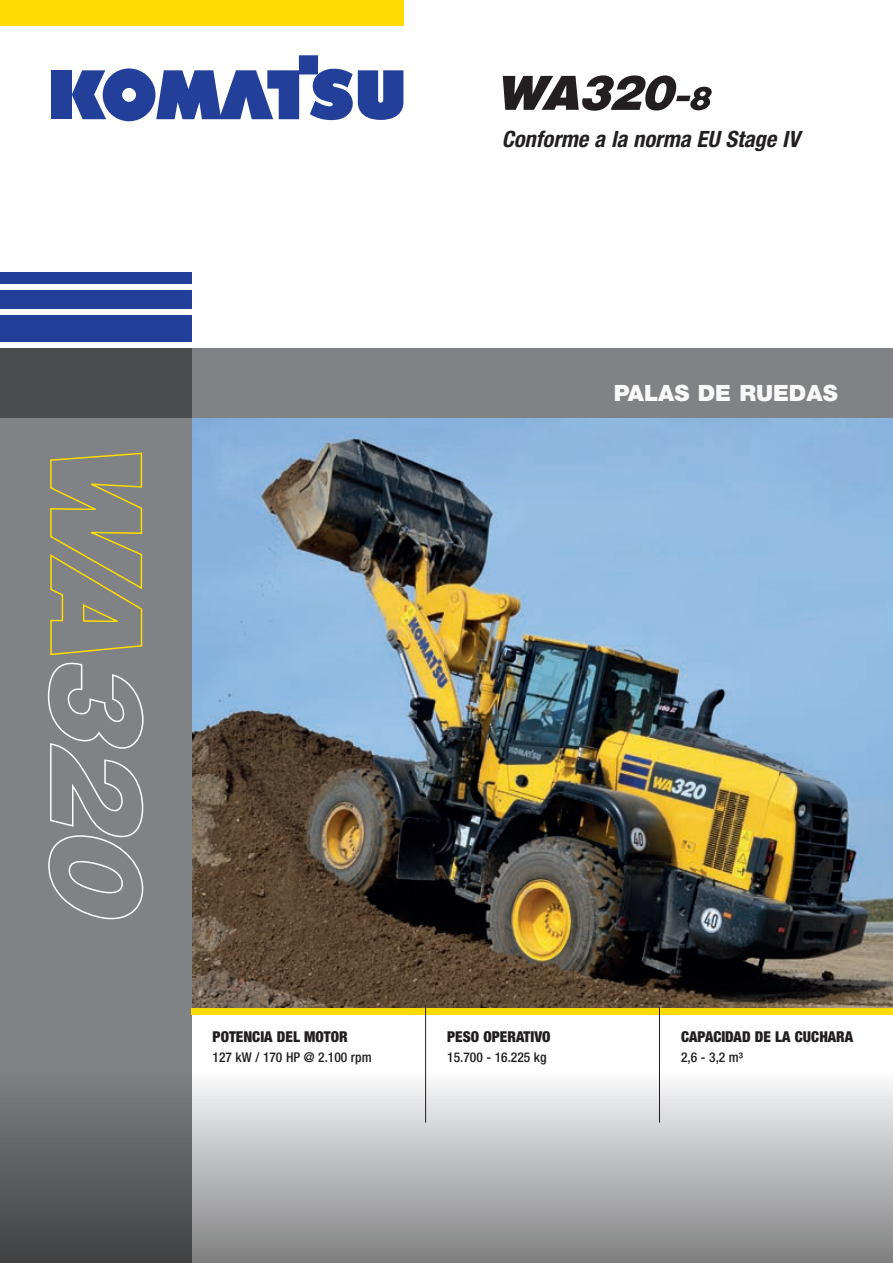
<style>
.page{position:relative;width:893px;height:1263px;background:#fff}
.page>*{position:absolute;margin:0;border:0;box-sizing:border-box;transform-origin:0 0}
.t1{font:italic 700 condensed 22.5px "Helvetica Neue LT Pro";color:#231f20}
.t2{font:900 22.5px "Helvetica Neue LT Pro";color:#fff}
.t3{font:900 condensed 15px "Helvetica Neue LT Pro";color:#231f20}
.t4{font:500 condensed 13.5px "Helvetica Neue LT Pro";color:#231f20}
</style>
<div class="page">
<img style="left:192px;top:418px;width:701px;height:590px">
<div style="left:0;top:349px;width:192px;height:914px;background:#808285"></div>
<div style="left:0;top:316px;width:192px;height:26px;background:#223f99"></div>
<div style="left:0;top:290px;width:192px;height:19px;background:#223f99"></div>
<div style="left:0;top:272px;width:192px;height:12px;background:#223f99"></div>
<div style="left:0;top:0;width:404px;height:26px;background:#ffdc01"></div>
<div style="left:51px;top:70px;width:21px;height:49px;background:#223f99"></div>
<svg style="left:72px;top:55px;width:331px;height:66px"></svg>
<div style="left:191px;top:1008px;width:702px;height:6px;background:#ffdc01"></div>
<div style="left:0;top:349px;width:893px;height:69px;background:#808285"></div>
<div style="left:0;top:349px;width:192px;height:69px;background:#4b4c4d"></div>
<svg style="left:0;top:1071px;width:893px;height:192px"></svg>
<hr style="left:425px;top:1008px;width:1px;height:115px;background:#231f20">
<hr style="left:659px;top:1008px;width:1px;height:115px;background:#231f20">
<svg style="left:503px;top:75px;width:209px;height:36px"></svg>
<svg style="left:47px;top:452px;width:97px;height:468px"></svg>
<h1 class="t1" style="left:502px;top:125px;width:299px">Conforme a la norma EU Stage IV</h1>
<h1 class="t2" style="left:614px;top:379px;width:226px">PALAS DE RUEDAS</h1>
<p class="t3" style="left:213px;top:1028px;width:137px">POTENCIA DEL MOTOR</p>
<p class="t4" style="left:213px;top:1049px;width:161px">127 kW / 170 HP @ 2.100 rpm</p>
<p class="t3" style="left:447px;top:1028px;width:105px">PESO OPERATIVO</p>
<p class="t4" style="left:447px;top:1049px;width:101px">15.700 - 16.225 kg</p>
<p class="t3" style="left:681px;top:1028px;width:174px">CAPACIDAD DE LA CUCHARA</p>
<p class="t4" style="left:681px;top:1049px;width:64px">2,6 - 3,2 m³</p>
</div>
